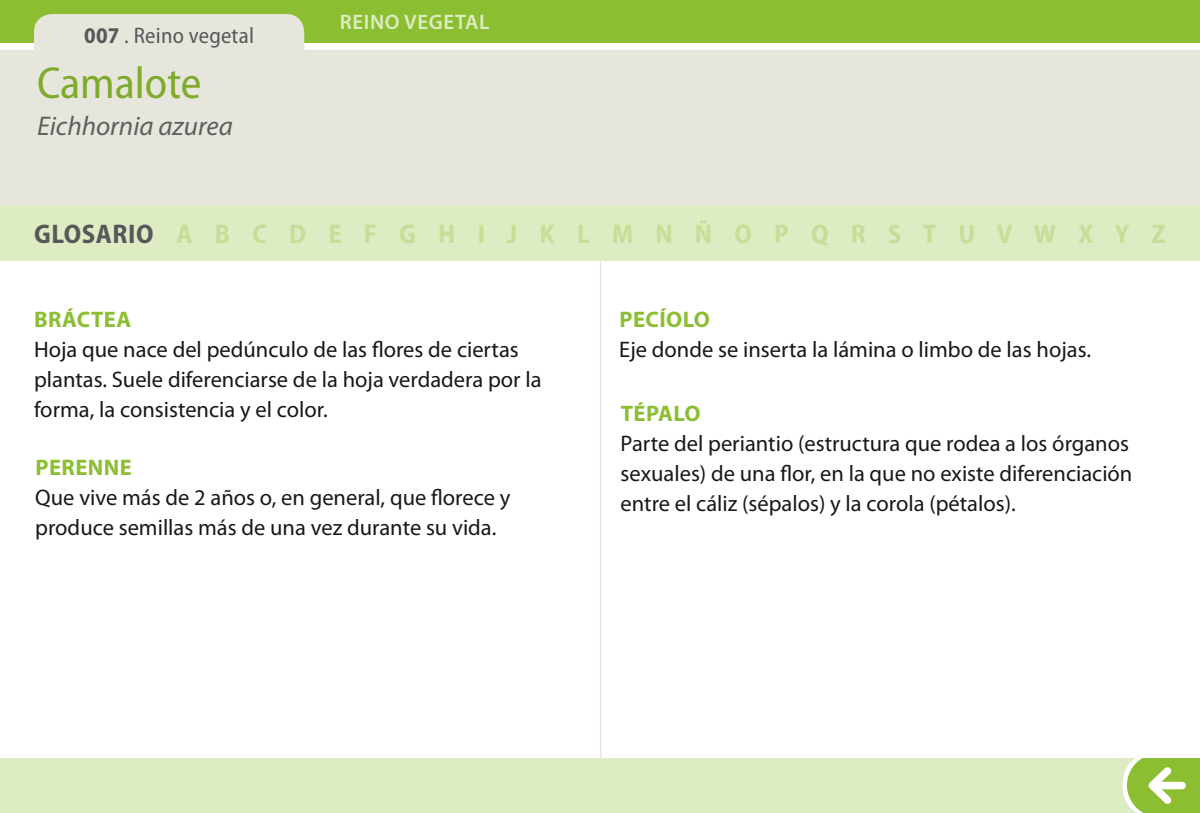
<style>
.page{position:relative;width:1200px;height:813px;background:#fff}
.page>*{position:absolute;margin:0;border:0;box-sizing:border-box;transform-origin:0 0}
.t1{font:semi-condensed 45px "Myriad Pro";color:#8cbe32}
.t2{font:700 semi-condensed 27px "Myriad Pro";letter-spacing:.02em;color:#c6df98}
.t3{font:italic 27px "Myriad Pro";color:#646c6e}
.t4{font:22.5px/30px "Myriad Pro";color:#1a171c}
.t5{font:700 22.5px "Myriad Pro";letter-spacing:.02em;color:#8cbe32}
.t6{font:semi-condensed 22.5px "Myriad Pro";letter-spacing:.01em;color:#58585a}
.t7{font:600 21px "Myriad Pro";letter-spacing:.03em;color:#ddecc2}
.s1{font-weight:700}
.s2{color:#58585a}
</style>
<div class="page">
<div style="left:0;top:0;width:1199px;height:43px;background:#8cbe32"></div>
<svg style="left:0;top:14px;width:1199px;height:192px;background:#dce2c8"></svg>
<div style="left:0;top:206px;width:1199px;height:55px;background:#ddecc2"></div>
<hr style="left:599px;top:261px;width:2px;height:499px;background:#e6e6dc">
<div style="left:0;top:757px;width:1126px;height:55px;background:#ddecc2"></div>
<svg style="left:1126px;top:758px;width:73px;height:54px"></svg>
<hr style="left:1195px;top:762px;width:4px;height:47px;background:#8cbe32">
<p class="t6" style="left:84px;top:21px;width:171px"><span class="s1">007</span> . Reino vegetal</p>
<h1 class="t1" style="left:37px;top:56px;width:166px">Camalote</h1>
<p class="t3" style="left:37px;top:109px;width:197px">Eichhornia azurea</p>
<p class="t7" style="left:340px;top:9px;width:151px">REINO VEGETAL</p>
<p class="t2" style="left:34px;top:216px;width:1132px"><span class="s2">GLOSARIO</span> A B C D E F G H I J K L M N Ñ O P Q R S T U V W X Y Z</p>
<p class="t5" style="left:34px;top:304px;width:98px">BRÁCTEA</p>
<p class="t4" style="left:34px;top:333px;width:509px">Hoja que nace del pedúnculo de las flores de ciertas plantas. Suele diferenciarse de la hoja verdadera por la forma, la consistencia y el color.</p>
<p class="t5" style="left:36px;top:452px;width:98px">PERENNE</p>
<p class="t4" style="left:35px;top:481px;width:476px">Que vive más de 2 años o, en general, que florece y produce semillas más de una vez durante su vida.</p>
<p class="t5" style="left:619px;top:304px;width:92px">PECÍOLO</p>
<p class="t4" style="left:619px;top:333px;width:473px">Eje donde se inserta la lámina o limbo de las hojas.</p>
<p class="t5" style="left:620px;top:398px;width:81px">TÉPALO</p>
<p class="t4" style="left:620px;top:428px;width:513px">Parte del periantio (estructura que rodea a los órganos sexuales) de una flor, en la que no existe diferenciación entre el cáliz (sépalos) y la corola (pétalos).</p>
</div>
